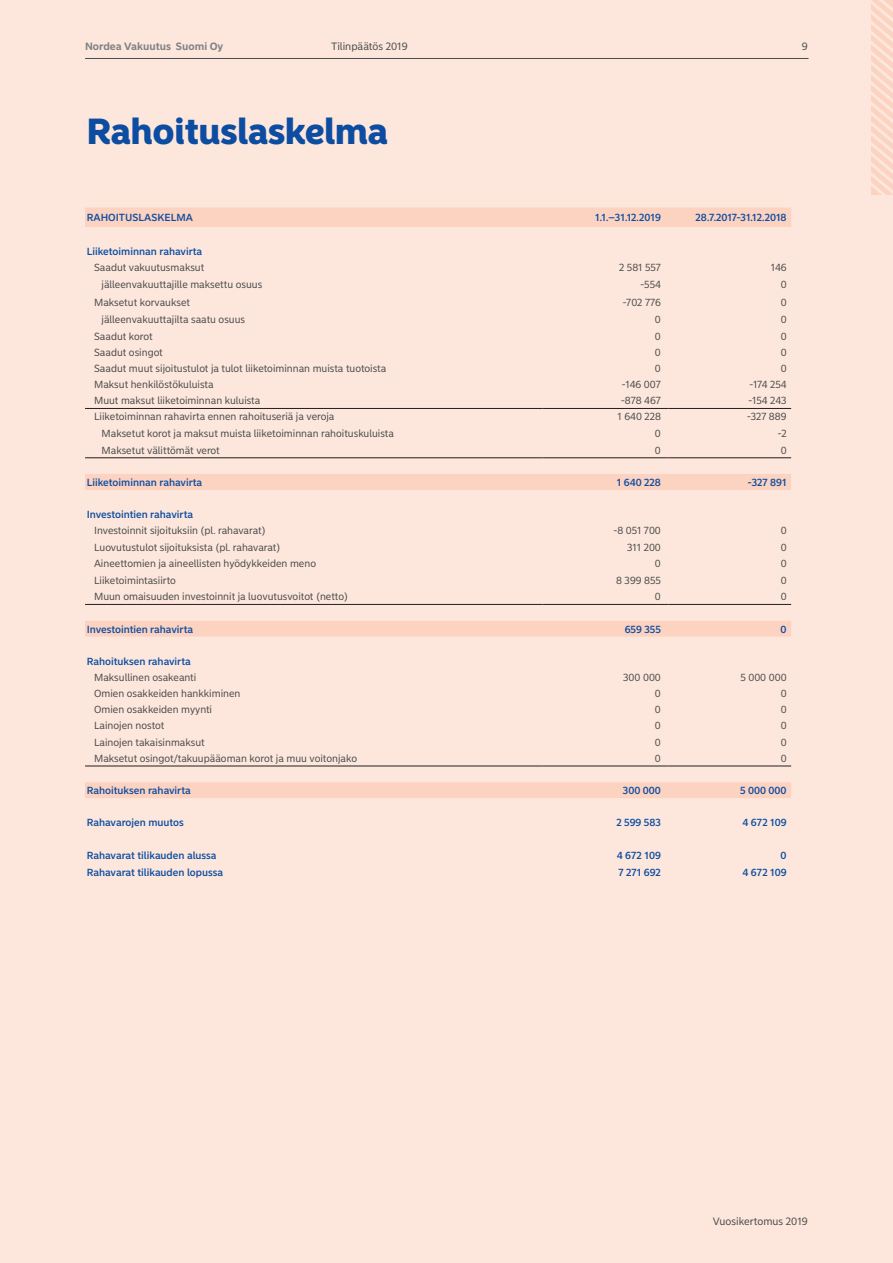
<style>
.page{position:relative;width:893px;height:1263px;background:#fde7dc}
.page>*{position:absolute;margin:0;border:0;box-sizing:border-box;transform-origin:0 0}
.t1{font:900 36px "Nordea Sans Large";color:#0d4da1}
.t2{font:10.5px "Nordea Sans Small";color:#4b4c4d}
.t3{font:700 10.5px "Nordea Sans Small";color:#808285}
.t4{font:10.2px "Nordea Sans Small";color:#4b4c4d}
.t5{font:500 10.2px "Nordea Sans Small";color:#0d4da1}
</style>
<div class="page">
<hr style="left:85px;top:58px;width:724px;height:1px;background:#4b4c4d">
<svg style="left:872px;top:0;width:21px;height:194px"></svg>
<div style="left:85px;top:208px;width:706px;height:19px;background:#fcd2c0"></div>
<svg style="left:85px;top:458px;width:706px;height:340px"></svg>
<hr style="left:85px;top:766px;width:458px;height:1px;background:#231f20">
<hr style="left:543px;top:766px;width:126px;height:1px;background:#231f20">
<hr style="left:669px;top:766px;width:122px;height:1px;background:#231f20">
<hr style="left:85px;top:457px;width:458px;height:1px;background:#231f20">
<hr style="left:543px;top:457px;width:126px;height:1px;background:#231f20">
<hr style="left:669px;top:457px;width:122px;height:1px;background:#231f20">
<hr style="left:85px;top:408px;width:458px;height:1px;background:#231f20">
<hr style="left:543px;top:408px;width:126px;height:1px;background:#231f20">
<hr style="left:669px;top:408px;width:122px;height:1px;background:#231f20">
<hr style="left:85px;top:604px;width:458px;height:1px;background:#231f20">
<hr style="left:543px;top:604px;width:126px;height:1px;background:#231f20">
<hr style="left:669px;top:604px;width:122px;height:1px;background:#231f20">
<p class="t3" style="left:85px;top:40px;width:140px">Nordea Vakuutus Suomi Oy</p>
<p class="t2" style="left:331px;top:40px;width:78px">Tilinpäätös 2019</p>
<p class="t2" style="left:802px;top:40px;width:7px">9</p>
<h1 class="t1" style="left:87px;top:109px;width:302px">Rahoituslaskelma</h1>
<p class="t5" style="left:87px;top:211px;width:108px">RAHOITUSLASKELMA</p>
<p class="t5" style="left:595px;top:211px;width:67px">1.1.–31.12.2019</p>
<p class="t5" style="left:696px;top:211px;width:93px">28.7.2017-31.12.2018</p>
<p class="t5" style="left:87px;top:245px;width:117px">Liiketoiminnan rahavirta</p>
<p class="t4" style="left:94px;top:262px;width:112px">Saadut vakuutusmaksut</p>
<p class="t4" style="left:619px;top:262px;width:43px">2 581 557</p>
<p class="t4" style="left:771px;top:262px;width:17px">146</p>
<p class="t4" style="left:102px;top:278px;width:162px">jälleenvakuuttajille maksettu osuus</p>
<p class="t4" style="left:640px;top:278px;width:22px">-554</p>
<p class="t4" style="left:781px;top:278px;width:7px">0</p>
<p class="t4" style="left:94px;top:296px;width:98px">Maksetut korvaukset</p>
<p class="t4" style="left:623px;top:296px;width:40px">-702 776</p>
<p class="t4" style="left:781px;top:296px;width:7px">0</p>
<p class="t4" style="left:102px;top:314px;width:145px">jälleenvakuuttajilta saatu osuus</p>
<p class="t4" style="left:655px;top:314px;width:7px">0</p>
<p class="t4" style="left:781px;top:314px;width:7px">0</p>
<p class="t4" style="left:94px;top:330px;width:60px">Saadut korot</p>
<p class="t4" style="left:655px;top:330px;width:7px">0</p>
<p class="t4" style="left:781px;top:330px;width:7px">0</p>
<p class="t4" style="left:94px;top:346px;width:70px">Saadut osingot</p>
<p class="t4" style="left:655px;top:346px;width:7px">0</p>
<p class="t4" style="left:781px;top:346px;width:7px">0</p>
<p class="t4" style="left:94px;top:362px;width:294px">Saadut muut sijoitustulot ja tulot liiketoiminnan muista tuotoista</p>
<p class="t4" style="left:655px;top:362px;width:7px">0</p>
<p class="t4" style="left:781px;top:362px;width:7px">0</p>
<p class="t4" style="left:94px;top:378px;width:121px">Maksut henkilöstökuluista</p>
<p class="t4" style="left:622px;top:378px;width:41px">-146 007</p>
<p class="t4" style="left:749px;top:378px;width:39px">-174 254</p>
<p class="t4" style="left:94px;top:394px;width:168px">Muut maksut liiketoiminnan kuluista</p>
<p class="t4" style="left:621px;top:394px;width:41px">-878 467</p>
<p class="t4" style="left:748px;top:394px;width:40px">-154 243</p>
<p class="t4" style="left:94px;top:411px;width:242px">Liiketoiminnan rahavirta ennen rahoituseriä ja veroja</p>
<p class="t4" style="left:617px;top:411px;width:45px">1 640 228</p>
<p class="t4" style="left:747px;top:411px;width:41px">-327 889</p>
<p class="t4" style="left:102px;top:427px;width:294px">Maksetut korot ja maksut muista liiketoiminnan rahoituskuluista</p>
<p class="t4" style="left:655px;top:427px;width:7px">0</p>
<p class="t4" style="left:778px;top:427px;width:10px">-2</p>
<p class="t4" style="left:102px;top:444px;width:120px">Maksetut välittömät verot</p>
<p class="t4" style="left:655px;top:444px;width:7px">0</p>
<p class="t4" style="left:781px;top:444px;width:7px">0</p>
<p class="t5" style="left:87px;top:476px;width:117px">Liiketoiminnan rahavirta</p>
<p class="t5" style="left:617px;top:476px;width:46px">1 640 228</p>
<p class="t5" style="left:748px;top:476px;width:40px">-327 891</p>
<p class="t5" style="left:87px;top:508px;width:108px">Investointien rahavirta</p>
<p class="t4" style="left:94px;top:525px;width:173px">Investoinnit sijoituksiin (pl. rahavarat)</p>
<p class="t4" style="left:614px;top:525px;width:49px">-8 051 700</p>
<p class="t4" style="left:781px;top:525px;width:7px">0</p>
<p class="t4" style="left:94px;top:541px;width:188px">Luovutustulot sijoituksista (pl. rahavarat)</p>
<p class="t4" style="left:627px;top:541px;width:35px">311 200</p>
<p class="t4" style="left:781px;top:541px;width:7px">0</p>
<p class="t4" style="left:94px;top:557px;width:224px">Aineettomien ja aineellisten hyödykkeiden meno</p>
<p class="t4" style="left:655px;top:557px;width:7px">0</p>
<p class="t4" style="left:781px;top:557px;width:7px">0</p>
<p class="t4" style="left:94px;top:574px;width:83px">Liiketoimintasiirto</p>
<p class="t4" style="left:616px;top:574px;width:46px">8 399 855</p>
<p class="t4" style="left:781px;top:574px;width:7px">0</p>
<p class="t4" style="left:94px;top:590px;width:255px">Muun omaisuuden investoinnit ja luovutusvoitot (netto)</p>
<p class="t4" style="left:655px;top:590px;width:7px">0</p>
<p class="t4" style="left:781px;top:590px;width:7px">0</p>
<p class="t5" style="left:87px;top:623px;width:108px">Investointien rahavirta</p>
<p class="t5" style="left:625px;top:623px;width:38px">659 355</p>
<p class="t5" style="left:781px;top:623px;width:8px">0</p>
<p class="t5" style="left:87px;top:655px;width:106px">Rahoituksen rahavirta</p>
<p class="t4" style="left:94px;top:671px;width:104px">Maksullinen osakeanti</p>
<p class="t4" style="left:623px;top:671px;width:39px">300 000</p>
<p class="t4" style="left:740px;top:671px;width:48px">5 000 000</p>
<p class="t4" style="left:94px;top:687px;width:148px">Omien osakkeiden hankkiminen</p>
<p class="t4" style="left:655px;top:687px;width:7px">0</p>
<p class="t4" style="left:781px;top:687px;width:7px">0</p>
<p class="t4" style="left:94px;top:703px;width:120px">Omien osakkeiden myynti</p>
<p class="t4" style="left:655px;top:703px;width:7px">0</p>
<p class="t4" style="left:781px;top:703px;width:7px">0</p>
<p class="t4" style="left:94px;top:720px;width:72px">Lainojen nostot</p>
<p class="t4" style="left:655px;top:720px;width:7px">0</p>
<p class="t4" style="left:781px;top:720px;width:7px">0</p>
<p class="t4" style="left:94px;top:736px;width:112px">Lainojen takaisinmaksut</p>
<p class="t4" style="left:655px;top:736px;width:7px">0</p>
<p class="t4" style="left:781px;top:736px;width:7px">0</p>
<p class="t4" style="left:94px;top:752px;width:265px">Maksetut osingot/takuupääoman korot ja muu voitonjako</p>
<p class="t4" style="left:655px;top:752px;width:7px">0</p>
<p class="t4" style="left:781px;top:752px;width:7px">0</p>
<p class="t5" style="left:87px;top:784px;width:106px">Rahoituksen rahavirta</p>
<p class="t5" style="left:623px;top:784px;width:39px">300 000</p>
<p class="t5" style="left:740px;top:784px;width:48px">5 000 000</p>
<p class="t5" style="left:87px;top:816px;width:99px">Rahavarojen muutos</p>
<p class="t5" style="left:616px;top:816px;width:46px">2 599 583</p>
<p class="t5" style="left:742px;top:816px;width:46px">4 672 109</p>
<p class="t5" style="left:87px;top:849px;width:131px">Rahavarat tilikauden alussa</p>
<p class="t5" style="left:617px;top:849px;width:46px">4 672 109</p>
<p class="t5" style="left:781px;top:849px;width:8px">0</p>
<p class="t5" style="left:87px;top:866px;width:138px">Rahavarat tilikauden lopussa</p>
<p class="t5" style="left:619px;top:866px;width:44px">7 271 692</p>
<p class="t5" style="left:742px;top:866px;width:46px">4 672 109</p>
<p class="t2" style="left:713px;top:1215px;width:97px">Vuosikertomus 2019</p>
</div>
